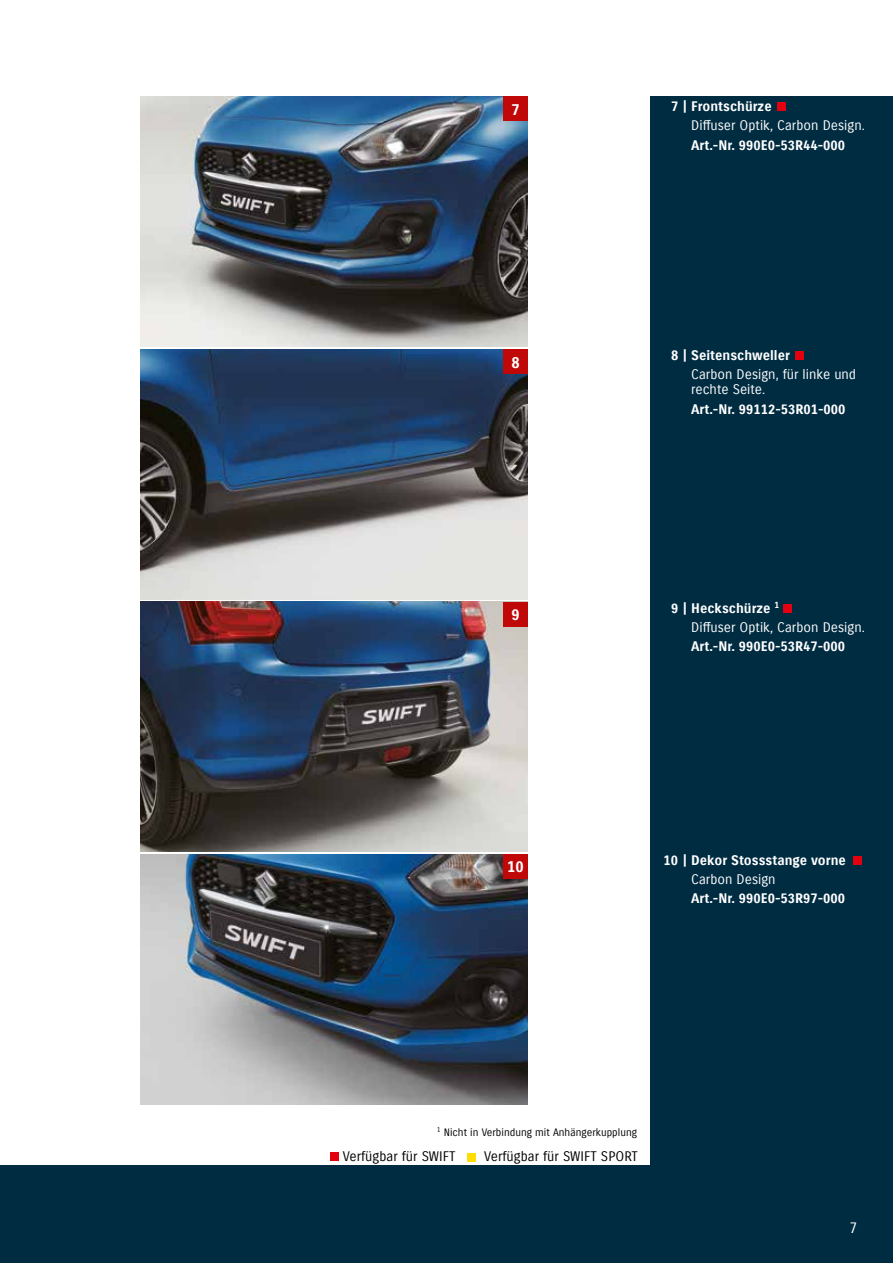
<style>
.page{position:relative;width:893px;height:1263px;background:#fff}
.page>*{position:absolute;margin:0;border:0;box-sizing:border-box;transform-origin:0 0}
.t1{font:15.3px "Suzuki PRO Bold";color:#fff}
.t2{font:15px "Suzuki PRO Regular";color:#fff}
.t3{font:13.5px "Suzuki PRO Bold";color:#fff}
.t4{font:13.5px/15px "Suzuki PRO Regular";color:#fff}
.t5{font:13.5px "Suzuki PRO Regular";color:#000}
.t6{font:10.5px "Suzuki PRO Regular";color:#000}
</style>
<div class="page">
<div style="left:651px;top:97px;width:242px;height:1166px;background:#002c42"></div>
<img style="left:140px;top:97px;width:388px;height:250px">
<div style="left:503px;top:97px;width:25px;height:24px;background:#c00808"></div>
<div style="left:330px;top:1152px;width:9px;height:8px;background:#e3000f"></div>
<div style="left:468px;top:1153px;width:8px;height:8px;background:#fd0"></div>
<img style="left:140px;top:349px;width:388px;height:250px">
<div style="left:503px;top:349px;width:25px;height:24px;background:#c00808"></div>
<img style="left:140px;top:854px;width:388px;height:250px">
<div style="left:503px;top:854px;width:25px;height:24px;background:#c00808"></div>
<img style="left:140px;top:602px;width:388px;height:250px">
<div style="left:503px;top:602px;width:25px;height:24px;background:#c00808"></div>
<div style="left:0;top:1165px;width:672px;height:98px;background:#002c42"></div>
<div style="left:777px;top:103px;width:8px;height:8px;background:#e3000f"></div>
<div style="left:795px;top:352px;width:8px;height:8px;background:#e3000f"></div>
<div style="left:783px;top:604px;width:9px;height:9px;background:#e3000f"></div>
<div style="left:854px;top:856px;width:8px;height:9px;background:#e3000f"></div>
<p class="t1" style="left:511px;top:100px;width:10px">7</p>
<p class="t1" style="left:511px;top:353px;width:10px">8</p>
<p class="t1" style="left:511px;top:605px;width:10px">9</p>
<p class="t1" style="left:507px;top:857px;width:18px">10</p>
<p class="t3" style="left:671px;top:98px;width:102px">7 | Frontschürze</p>
<p class="t4" style="left:691px;top:118px;width:175px">Diffuser Optik, Carbon Design.</p>
<p class="t3" style="left:691px;top:137px;width:155px">Art.-Nr. 990E0-53R44-000</p>
<p class="t3" style="left:671px;top:347px;width:120px">8 | Seitenschweller</p>
<p class="t4" style="left:691px;top:367px;width:166px">Carbon Design, für linke und rechte Seite.</p>
<p class="t3" style="left:691px;top:401px;width:156px">Art.-Nr. 99112-53R01-000</p>
<p class="t3" style="left:671px;top:600px;width:110px">9 | Heckschürze <sup>1</sup></p>
<p class="t4" style="left:691px;top:620px;width:175px">Diffuser Optik, Carbon Design.</p>
<p class="t3" style="left:691px;top:638px;width:155px">Art.-Nr. 990E0-53R47-000</p>
<p class="t3" style="left:663px;top:852px;width:184px">10 | Dekor Stossstange vorne</p>
<p class="t4" style="left:691px;top:872px;width:86px">Carbon Design</p>
<p class="t3" style="left:691px;top:890px;width:155px">Art.-Nr. 990E0-53R97-000</p>
<p class="t6" style="left:437px;top:1126px;width:202px"><sup>1</sup> Nicht in Verbindung mit Anhängerkupplung</p>
<p class="t5" style="left:343px;top:1148px;width:114px">Verfügbar für SWIFT</p>
<p class="t5" style="left:484px;top:1148px;width:155px">Verfügbar für SWIFT SPORT</p>
<p class="t2" style="left:849px;top:1219px;width:10px">7</p>
</div>
